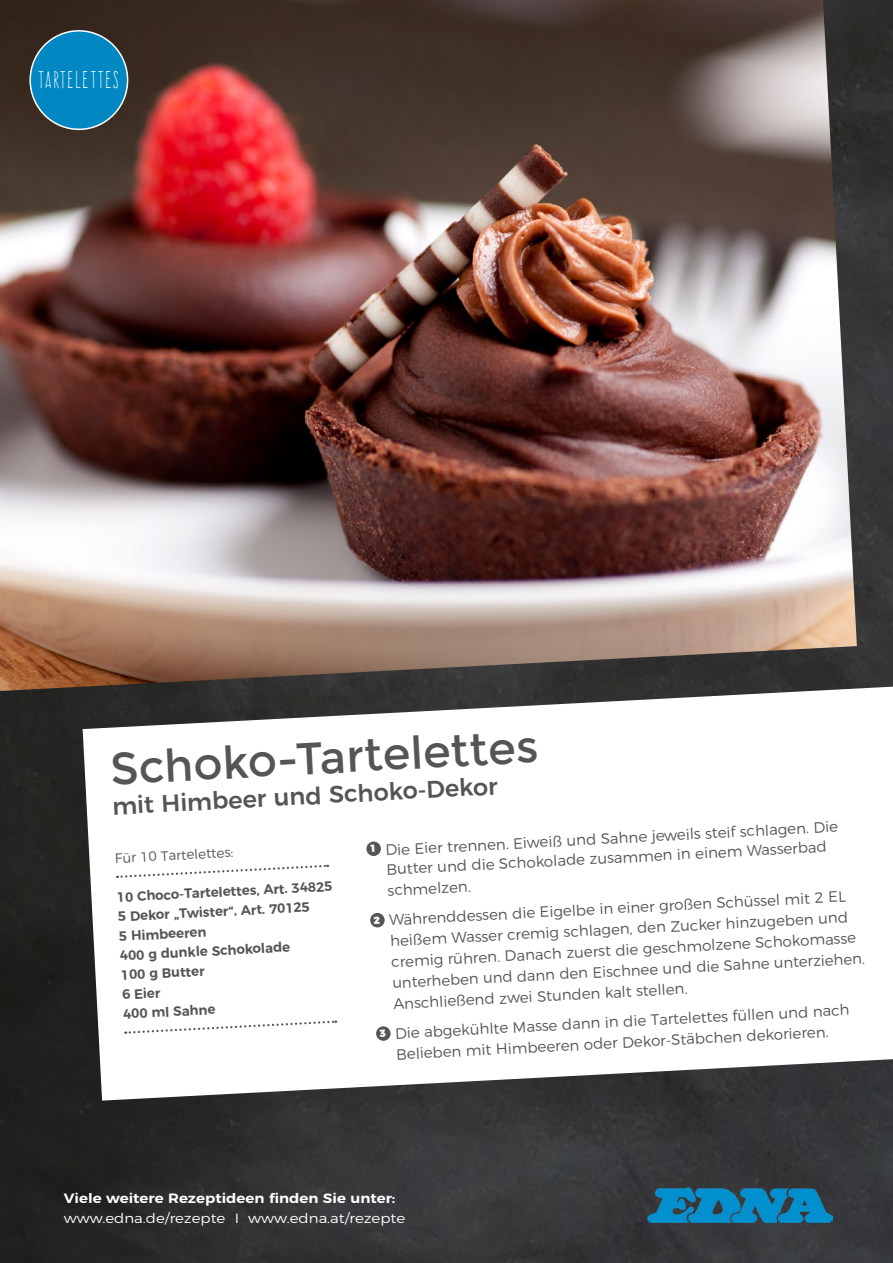
<style>
.page{position:relative;width:893px;height:1263px;background:#fff}
.page>*{position:absolute;margin:0;border:0;box-sizing:border-box;transform-origin:0 0}
.t1{font:45px "Montserrat";color:#565555}
.t2{font:500 24px "Montserrat";color:#555}
.t3{font:21px "Frente H1";letter-spacing:.08em;color:#fff}
.t4{font:300 15px/21px "Montserrat";color:#555;text-align:center}
.t5{font:600 13.5px/19.5px "Montserrat";color:#555}
.t6{font:300 13.5px "Montserrat";color:#fff;scale:1.11 1}
.t7{font:600 13.5px "Montserrat";color:#fff;scale:1.11 1}
.t8{font:300 13.5px "Montserrat";color:#555}
</style>
<div class="page">
<img style="left:0;top:0;width:893px;height:1263px">
<img style="left:0;top:0;width:857px;height:691px">
<div style="left:30px;top:31px;width:98px;height:98px;background:#0188c2;border-radius:50%"></div>
<div style="left:29px;top:30px;width:99px;height:100px;border:2px solid #fff;border-radius:50%"></div>
<img style="left:647px;top:1187px;width:185px;height:36px">
<svg style="left:83px;top:687px;width:810px;height:413px"></svg>
<svg style="left:117px;top:863px;width:211px;height:16px"></svg>
<svg style="left:125px;top:1019px;width:211px;height:16px"></svg>
<div style="left:366px;top:841px;width:15px;height:15px;background:#555;border-radius:50%"></div>
<div style="left:370px;top:913px;width:15px;height:15px;background:#555;border-radius:50%"></div>
<div style="left:376px;top:1026px;width:15px;height:15px;background:#555;border-radius:50%"></div>
<h3 class="t3" style="left:38px;top:68px;width:82px">TARTELETTES</h3>
<h1 class="t1" style="left:109px;top:743px;width:430px;rotate:-3deg">Schoko-Tartelettes</h1>
<h2 class="t2" style="left:111px;top:787px;width:388px;rotate:-3deg">mit Himbeer und Schoko-Dekor</h2>
<p class="t8" style="left:114px;top:848px;width:120px;rotate:-3deg">Für 10 Tartelettes:</p>
<p class="t5" style="left:116px;top:886px;width:217px;rotate:-3deg">10 Choco-Tartelettes, Art. 34825<br>5 Dekor „Twister“, Art. 70125<br>5 Himbeeren<br>400 g dunkle Schokolade<br>100 g Butter<br>6 Eier<br>400 ml Sahne</p>
<p class="t4" style="left:370px;top:840px;width:470px;line-height:19.5px;rotate:-3deg"><sup>1</sup> Die Eier trennen. Eiweiß und Sahne jeweils steif schlagen. Die<br>Butter und die Schokolade zusammen in einem Wasserbad</p>
<p class="t4" style="left:371px;top:875px;width:474px;line-height:29.5px;text-align:left;text-indent:15px;rotate:-3deg">schmelzen.<br><sup>2</sup> Währenddessen die Eigelbe in einer großen Schüssel mit 2 EL</p>
<p class="t4" style="left:390px;top:929px;width:475px;text-align:left;rotate:-3deg">heißem Wasser cremig schlagen, den Zucker hinzugeben und cremig rühren. Danach zuerst die geschmolzene Schokomasse unterheben und dann den Eischnee und die Sahne unterziehen.<br>Anschließend zwei Stunden kalt stellen.</p>
<p class="t4" style="left:379px;top:1022px;width:472px;rotate:-3deg"><sup>3</sup> Die abgekühlte Masse dann in die Tartelettes füllen und nach<br>Belieben mit Himbeeren oder Dekor-Stäbchen dekorieren.</p>
<p class="t7" style="left:64px;top:1187px;width:300px">Viele weitere Rezeptideen finden Sie unter:</p>
<p class="t6" style="left:64px;top:1207px;width:309px">www.edna.de/rezepte I www.edna.at/rezepte</p>
</div>
